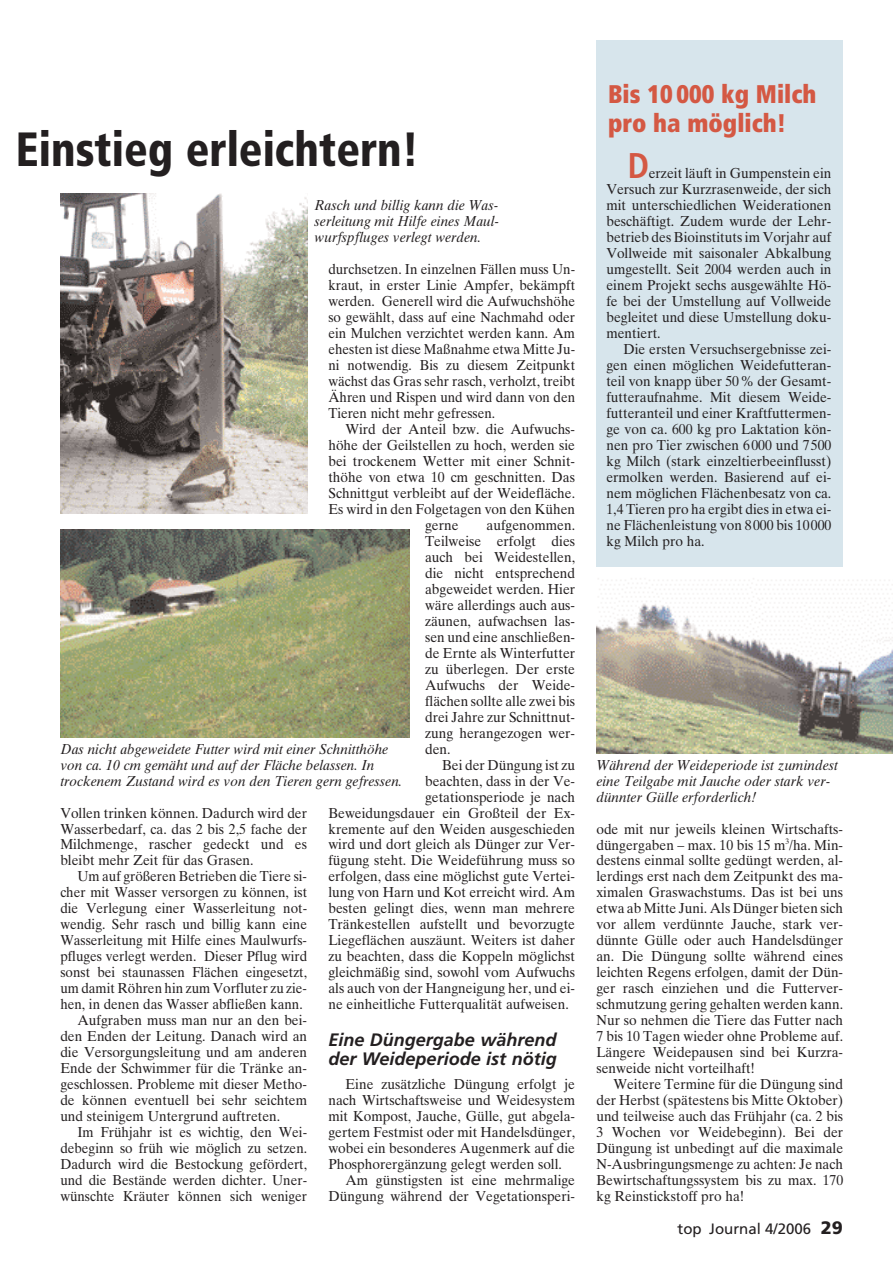
<style>
.page{position:relative;width:893px;height:1262px;background:#fff}
.page>*{position:absolute;margin:0;border:0;box-sizing:border-box;transform-origin:0 0}
.t1{font:900 condensed 48px "Frutiger";color:#231f20;scale:.92 1}
.t2{font:700 condensed 35.7px "Frutiger";color:#d45843;scale:.95 1}
.t3{font:900 condensed 25.5px/28.5px "Frutiger";color:#d45843;scale:.95 1}
.t4{font:italic 700 18px/19.5px "Frutiger";color:#231f20}
.t5{font:15px "Frutiger";color:#231f20}
.t6{font:14.4px/16px "Times Ten";color:#231f20;text-align:justify;scale:.95 1}
.t7{font:14.4px/16px "Times Ten";color:#231f20;text-align:justify;scale:.93 1}
.t8{font:italic 14.4px/16px "Times Ten";color:#231f20;scale:.95 1}
.s1{font-weight:900;font-size:18px}
</style>
<div class="page">
<div style="left:596px;top:40px;width:247px;height:527px;background:#d7e5ec"></div>
<img style="left:60px;top:194px;width:247px;height:319px">
<img style="left:596px;top:578px;width:296px;height:175px">
<img style="left:60px;top:529px;width:349px;height:208px">
<h1 class="t1" style="left:16px;top:130px;width:439px">Einstieg erleichtern!</h1>
<p class="t8" style="left:314px;top:198px;width:196px;text-align:justify">Rasch und billig kann die Was&shy;serleitung mit Hilfe eines Maul&shy;wurfspfluges verlegt werden.</p>
<p class="t7" style="left:328px;top:262px;width:267px">durchsetzen. In einzelnen Fällen muss Un&shy;kraut, in erster Linie Ampfer, bekämpft werden. Generell wird die Aufwuchshöhe so gewählt, dass auf eine Nachmahd oder ein Mulchen verzichtet werden kann. Am ehesten ist diese Maßnahme etwa Mitte Ju&shy;ni notwendig. Bis zu diesem Zeitpunkt wächst das Gras sehr rasch, verholzt, treibt Ähren und Rispen und wird dann von den Tieren nicht mehr gefressen.</p>
<p class="t6" style="left:345px;top:422px;width:243px">Wird der Anteil bzw. die Aufwuchs-</p>
<p class="t6" style="left:328px;top:438px;width:261px">höhe der Geilstellen zu hoch, werden sie</p>
<p class="t6" style="left:328px;top:454px;width:261px">bei trockenem Wetter mit einer Schnit-</p>
<p class="t6" style="left:328px;top:470px;width:261px">thöhe von etwa 10 cm geschnitten. Das</p>
<p class="t6" style="left:328px;top:486px;width:261px">Schnittgut verbleibt auf der Weidefläche.</p>
<p class="t6" style="left:328px;top:502px;width:261px">Es wird in den Folgetagen von den Kühen</p>
<p class="t6" style="left:425px;top:518px;width:37px">gerne</p>
<p class="t6" style="left:425px;top:518px;width:159px;text-indent:62px">aufgenommen.<br>Teilweise erfolgt dies auch bei Weidestellen, die nicht entsprechend abgeweidet werden. Hier wäre allerdings auch aus&shy;zäunen, aufwachsen las&shy;sen und eine anschließen&shy;de Ernte als Winterfutter zu überlegen. Der erste Aufwuchs der Weide&shy;flächen sollte alle zwei bis drei Jahre zur Schnittnut&shy;zung herangezogen wer&shy;den.</p>
<p class="t6" style="left:442px;top:758px;width:141px">Bei der Düngung ist zu</p>
<p class="t6" style="left:425px;top:774px;width:159px">beachten, dass in der Ve-</p>
<p class="t6" style="left:425px;top:790px;width:159px">getationsperiode je nach</p>
<p class="t6" style="left:328px;top:806px;width:261px">Beweidungsdauer ein Großteil der Ex-</p>
<p class="t6" style="left:328px;top:822px;width:261px">kremente auf den Weiden ausgeschieden</p>
<p class="t6" style="left:328px;top:838px;width:261px">wird und dort gleich als Dünger zur Ver-</p>
<p class="t6" style="left:328px;top:854px;width:261px">fügung steht. Die Weideführung muss so</p>
<p class="t6" style="left:328px;top:870px;width:261px">erfolgen, dass eine möglichst gute Vertei-</p>
<p class="t6" style="left:328px;top:886px;width:261px">lung von Harn und Kot erreicht wird. Am</p>
<p class="t6" style="left:328px;top:902px;width:261px">besten gelingt dies, wenn man mehrere</p>
<p class="t6" style="left:328px;top:918px;width:261px">Tränkestellen aufstellt und bevorzugte</p>
<p class="t6" style="left:328px;top:934px;width:261px">Liegeflächen auszäunt. Weiters ist daher</p>
<p class="t6" style="left:328px;top:950px;width:261px">zu beachten, dass die Koppeln möglichst</p>
<p class="t6" style="left:328px;top:966px;width:261px">gleichmäßig sind, sowohl vom Aufwuchs</p>
<p class="t6" style="left:328px;top:982px;width:261px">als auch von der Hangneigung her, und ei-</p>
<p class="t6" style="left:328px;top:998px;width:254px">ne einheitliche Futterqualität aufweisen.</p>
<p class="t4" style="left:328px;top:1031px;width:230px">Eine Düngergabe während der Weideperiode ist nötig</p>
<p class="t6" style="left:345px;top:1077px;width:243px">Eine zusätzliche Düngung erfolgt je</p>
<p class="t6" style="left:328px;top:1093px;width:261px">nach Wirtschaftsweise und Weidesystem</p>
<p class="t6" style="left:328px;top:1109px;width:261px">mit Kompost, Jauche, Gülle, gut abgela-</p>
<p class="t6" style="left:328px;top:1125px;width:261px">gertem Festmist oder mit Handelsdünger,</p>
<p class="t6" style="left:328px;top:1141px;width:261px">wobei ein besonderes Augenmerk auf die</p>
<p class="t6" style="left:328px;top:1157px;width:247px">Phosphorergänzung gelegt werden soll.</p>
<p class="t6" style="left:345px;top:1173px;width:243px">Am günstigsten ist eine mehrmalige</p>
<p class="t6" style="left:328px;top:1189px;width:261px">Düngung während der Vegetationsperi-</p>
<p class="t8" style="left:60px;top:742px;width:361px">Das nicht abgeweidete Futter wird mit einer Schnitthöhe von ca. 10 cm gemäht und auf der Fläche belassen. In trockenem Zustand wird es von den Tieren gern gefressen.</p>
<p class="t6" style="left:60px;top:806px;width:261px">Vollen trinken können. Dadurch wird der Wasserbedarf, ca. das 2 bis 2,5 fache der Milchmenge, rascher gedeckt und es bleibt mehr Zeit für das Grasen.</p>
<p class="t7" style="left:77px;top:870px;width:248px">Um auf größeren Betrieben die Tiere si-</p>
<p class="t7" style="left:60px;top:886px;width:267px">cher mit Wasser versorgen zu können, ist</p>
<p class="t7" style="left:60px;top:902px;width:267px">die Verlegung einer Wasserleitung not-</p>
<p class="t7" style="left:60px;top:918px;width:267px">wendig. Sehr rasch und billig kann eine</p>
<p class="t7" style="left:60px;top:934px;width:267px">Wasserleitung mit Hilfe eines Maulwurfs-</p>
<p class="t7" style="left:60px;top:950px;width:267px">pfluges verlegt werden. Dieser Pflug wird</p>
<p class="t7" style="left:60px;top:966px;width:267px">sonst bei staunassen Flächen eingesetzt,</p>
<p class="t7" style="left:60px;top:982px;width:267px">um damit Röhren hin zum Vorfluter zu zie-</p>
<p class="t7" style="left:60px;top:998px;width:262px">hen, in denen das Wasser abfließen kann.</p>
<p class="t6" style="left:77px;top:1014px;width:243px">Aufgraben muss man nur an den bei-</p>
<p class="t6" style="left:60px;top:1030px;width:261px">den Enden der Leitung. Danach wird an</p>
<p class="t6" style="left:60px;top:1046px;width:261px">die Versorgungsleitung und am anderen</p>
<p class="t6" style="left:60px;top:1062px;width:261px">Ende der Schwimmer für die Tränke an-</p>
<p class="t6" style="left:60px;top:1077px;width:261px">geschlossen. Probleme mit dieser Metho-</p>
<p class="t6" style="left:60px;top:1093px;width:261px">de können eventuell bei sehr seichtem</p>
<p class="t6" style="left:60px;top:1109px;width:233px">und steinigem Untergrund auftreten.</p>
<p class="t7" style="left:77px;top:1125px;width:248px">Im Frühjahr ist es wichtig, den Wei-</p>
<p class="t7" style="left:60px;top:1141px;width:267px">debeginn so früh wie möglich zu setzen.</p>
<p class="t7" style="left:60px;top:1157px;width:267px">Dadurch wird die Bestockung gefördert,</p>
<p class="t7" style="left:60px;top:1173px;width:267px">und die Bestände werden dichter. Uner-</p>
<p class="t7" style="left:60px;top:1189px;width:267px">wünschte Kräuter können sich weniger</p>
<h3 class="t3" style="left:608px;top:82px;width:221px">Bis 10 000 kg Milch pro ha möglich!</h3>
<h2 class="t2" style="left:627px;top:151px;width:24px">D</h2>
<p class="t6" style="left:606px;top:166px;width:238px;text-indent:42px">erzeit läuft in Gumpenstein ein Versuch zur Kurzrasenweide, der sich mit unterschiedlichen Weiderationen beschäftigt. Zudem wurde der Lehr&shy;betrieb des Bioinstituts im Vorjahr auf Vollweide mit saisonaler Abkalbung umgestellt. Seit 2004 werden auch in einem Projekt sechs ausgewählte Hö&shy;fe bei der Umstellung auf Vollweide begleitet und diese Umstellung doku&shy;mentiert.</p>
<p class="t6" style="left:606px;top:342px;width:238px;text-indent:17px">Die ersten Versuchsergebnisse zei&shy;gen einen möglichen Weidefutteran&shy;teil von knapp über 50% der Gesamt&shy;futteraufnahme. Mit diesem Weide&shy;futteranteil und einer Kraftfuttermen&shy;ge von ca. 600 kg pro Laktation kön&shy;nen pro Tier zwischen 6000 und 7500 kg Milch (stark einzeltierbeeinflusst) ermolken werden. Basierend auf ei&shy;nem möglichen Flächenbesatz von ca.<br>1,4 Tieren pro ha ergibt dies in etwa ei&shy;ne Flächenleistung von 8000 bis 10000 kg Milch pro ha.</p>
<p class="t8" style="left:596px;top:758px;width:256px">Während der Weideperiode ist zumindest eine Teilgabe mit Jauche oder stark ver&shy;dünnter Gülle erforderlich!</p>
<p class="t6" style="left:596px;top:822px;width:261px">ode mit nur jeweils kleinen Wirtschafts&shy;düngergaben – max. 10 bis 15 m<sup>3</sup>/ha. Min&shy;destens einmal sollte gedüngt werden, al&shy;lerdings erst nach dem Zeitpunkt des ma&shy;ximalen Graswachstums. Das ist bei uns etwa ab Mitte Juni. Als Dünger bieten sich vor allem verdünnte Jauche, stark ver&shy;dünnte Gülle oder auch Handelsdünger an. Die Düngung sollte während eines leichten Regens erfolgen, damit der Dün&shy;ger rasch einziehen und die Futterver&shy;schmutzung gering gehalten werden kann.<br>Nur so nehmen die Tiere das Futter nach 7 bis 10 Tagen wieder ohne Probleme auf.<br>Längere Weidepausen sind bei Kurzra&shy;senweide nicht vorteilhaft!</p>
<p class="t6" style="left:596px;top:1077px;width:261px;text-indent:17px">Weitere Termine für die Düngung sind der Herbst (spätestens bis Mitte Oktober) und teilweise auch das Frühjahr (ca. 2 bis 3 Wochen vor Weidebeginn). Bei der Düngung ist unbedingt auf die maximale N-Ausbringungsmenge zu achten: Je nach Bewirtschaftungssystem bis zu max. 170 kg Reinstickstoff pro ha!</p>
<p class="t5" style="left:677px;top:1222px;width:167px">top Journal 4/2006 <span class="s1">29</span></p>
</div>
